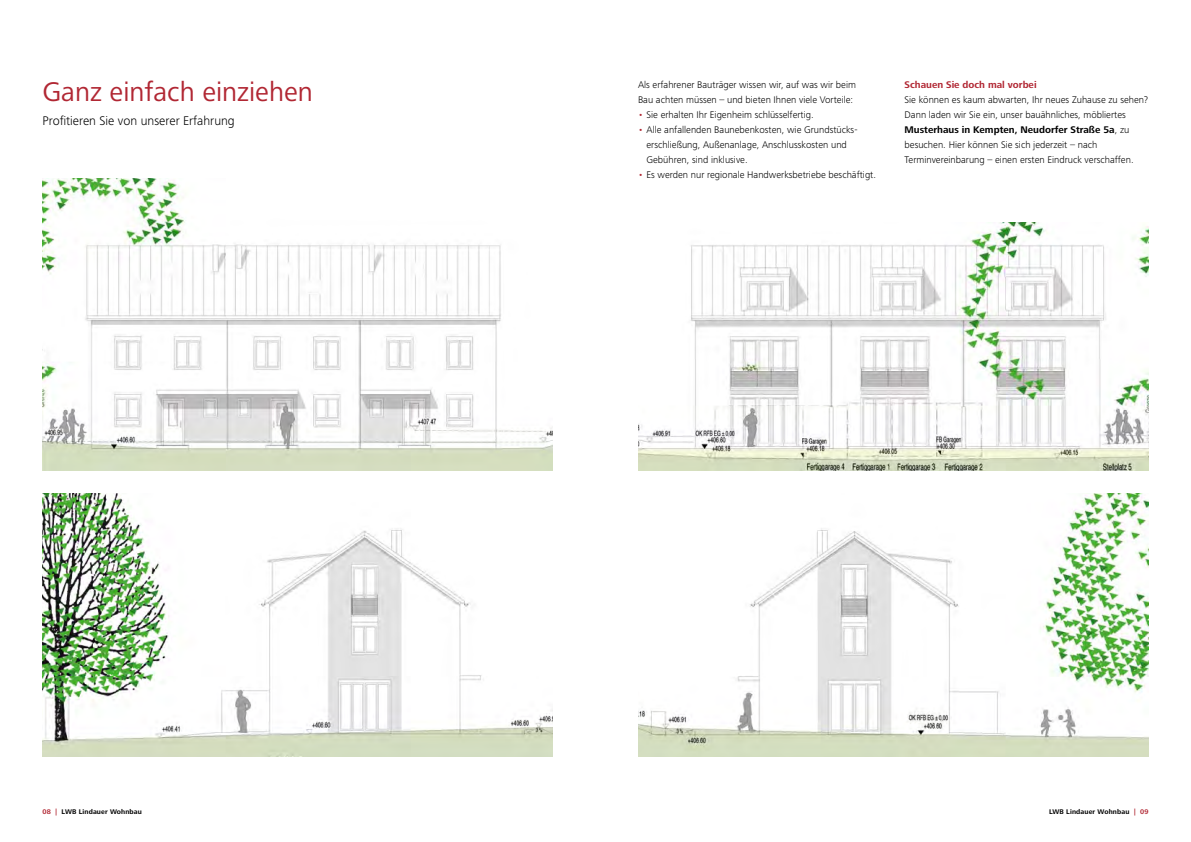
<style>
.page{position:relative;width:1191px;height:842px;background:#fff}
.page>*{position:absolute;margin:0;border:0;box-sizing:border-box;transform-origin:0 0}
.t1{font:28px "Frutiger Next LT";color:#b12733}
.t2{font:300 13px "Frutiger Next LT";color:#000}
.t3{font:300 10px/15px "Frutiger Next LT";color:#000}
.t4{font:700 10px "Frutiger Next LT";color:#b12733}
.t5{font:700 7px "Frutiger Next LT";letter-spacing:.015em;color:#000}
.s1{color:#b12733}
.s2{font-weight:700}
</style>
<div class="page">
<img style="left:43px;top:178px;width:510px;height:293px">
<img style="left:638px;top:223px;width:510px;height:248px">
<img style="left:43px;top:493px;width:510px;height:264px">
<img style="left:638px;top:493px;width:510px;height:264px">
<h1 class="t1" style="left:43px;top:76px;width:272px">Ganz einfach einziehen</h1>
<h2 class="t2" style="left:43px;top:113px;width:194px">Profitieren Sie von unserer Erfahrung</h2>
<p class="t3" style="left:638px;top:77px;width:219px">Als erfahrener Bauträger wissen wir, auf was wir beim<br>Bau achten müssen – und bieten Ihnen viele Vorteile:</p>
<p class="t3" style="left:638px;top:107px;width:177px"><span class="s1">•</span> Sie erhalten Ihr Eigenheim schlüsselfertig.</p>
<p class="t3" style="left:646px;top:122px;width:212px;text-indent:-8px"><span class="s1">•</span> Alle anfallenden Baunebenkosten, wie Grundstücks&shy;erschließung, Außenanlage, Anschlusskosten und<br>Gebühren, sind inklusive.</p>
<p class="t3" style="left:638px;top:167px;width:239px"><span class="s1">•</span> Es werden nur regionale Handwerksbetriebe beschäftigt.</p>
<p class="t4" style="left:904px;top:79px;width:134px">Schauen Sie doch mal vorbei</p>
<p class="t3" style="left:904px;top:92px;width:245px">Sie können es kaum abwarten, Ihr neues Zuhause zu sehen?<br>Dann laden wir Sie ein, unser bauähnliches, möbliertes <span class="s2">Musterhaus in Kempten, Neudorfer Straße 5a</span>, zu besuchen. Hier können Sie sich jederzeit – nach Terminvereinbarung – einen ersten Eindruck verschaffen.</p>
<p class="t5" style="left:43px;top:807px;width:101px"><span class="s1">08 |</span> LWB Lindauer Wohnbau</p>
<p class="t5" style="left:1049px;top:807px;width:101px">LWB Lindauer Wohnbau <span class="s1">| 09</span></p>
</div>
